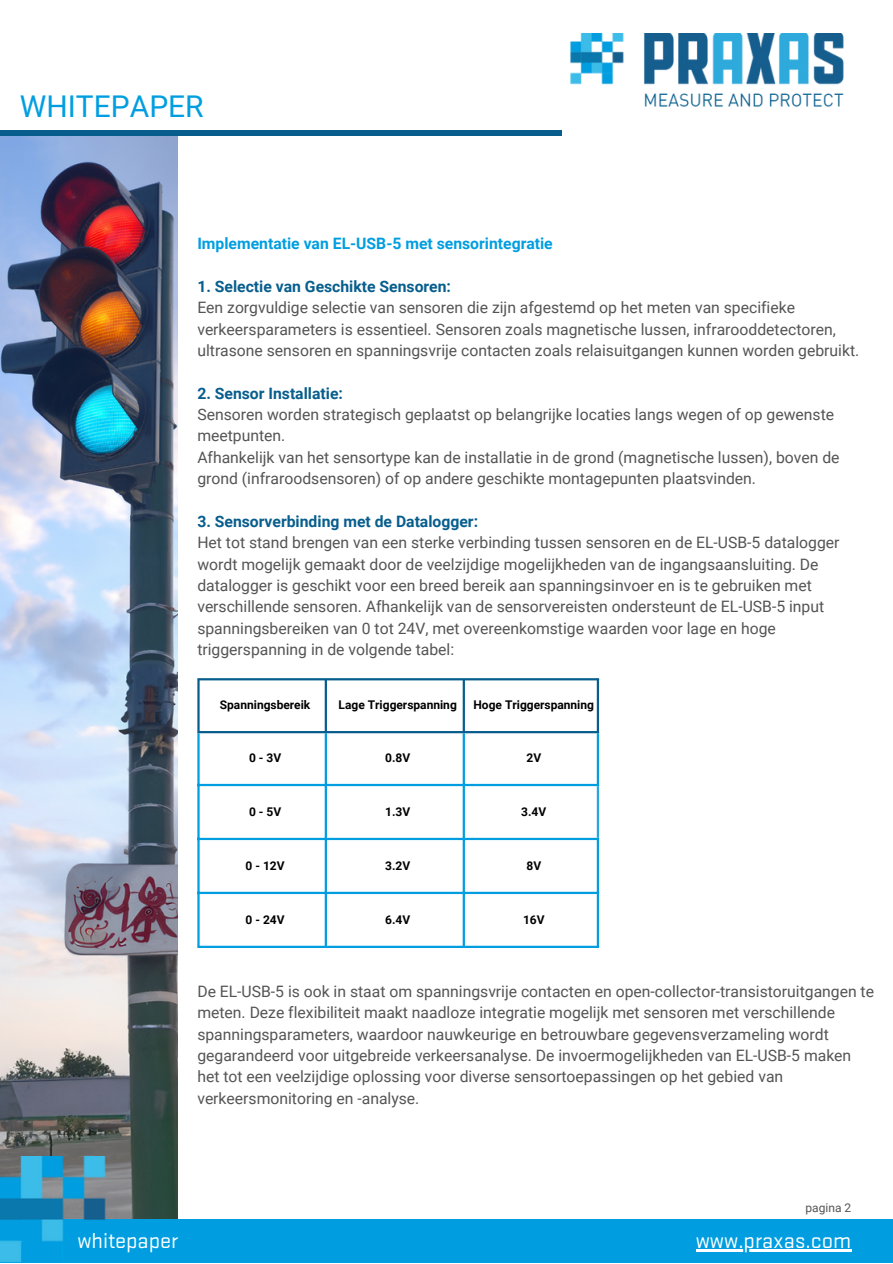
<style>
.page{position:relative;width:893px;height:1264px;background:#fff}
.page>*{position:absolute;margin:0;border:0;box-sizing:border-box;transform-origin:0 0}
.t1{font:30px "Roboto";color:#009ee0}
.t2{font:22.5px "Stratum 2";color:#fff}
.t3{font:15.75px/21.3px "Roboto";color:#545454}
.t4{font:700 15.75px "Roboto";color:#075e8d}
.t5{font:700 15.75px "Roboto";color:#009ee0}
.t6{font:700 12px "Roboto";color:#000}
.t7{font:12px "Roboto";color:#545454}
</style>
<div class="page">
<img style="left:0;top:136px;width:178px;height:1083px">
<img style="left:570px;top:33px;width:274px;height:74px">
<div style="left:0;top:1219px;width:892px;height:43px;background:#009ee0"></div>
<img style="left:0;top:1156px;width:128px;height:106px">
<div style="left:0;top:130px;width:562px;height:6px;background:#075e8d"></div>
<hr style="left:197px;top:680px;width:3px;height:51px;background:#075e8d">
<hr style="left:325px;top:680px;width:2px;height:51px;background:#075e8d">
<hr style="left:462px;top:680px;width:3px;height:51px;background:#075e8d">
<hr style="left:596px;top:680px;width:3px;height:51px;background:#075e8d">
<hr style="left:197px;top:678px;width:402px;height:2px;background:#075e8d">
<hr style="left:197px;top:731px;width:402px;height:2px;background:#075e8d">
<hr style="left:197px;top:733px;width:3px;height:212px;background:#009ee0">
<hr style="left:325px;top:733px;width:2px;height:212px;background:#009ee0">
<hr style="left:462px;top:733px;width:3px;height:212px;background:#009ee0">
<hr style="left:596px;top:733px;width:3px;height:50px;background:#009ee0">
<hr style="left:596px;top:840px;width:3px;height:105px;background:#009ee0">
<hr style="left:197px;top:783px;width:402px;height:3px;background:#009ee0">
<hr style="left:197px;top:837px;width:402px;height:3px;background:#009ee0">
<hr style="left:197px;top:891px;width:402px;height:3px;background:#009ee0">
<hr style="left:197px;top:945px;width:402px;height:3px;background:#009ee0">
<hr style="left:596px;top:786px;width:3px;height:51px;background:#27a7dd">
<hr style="left:695px;top:1249px;width:156px;height:2px;background:#fff">
<p class="t1" style="left:20px;top:90px;width:185px">WHITEPAPER</p>
<p class="t5" style="left:197px;top:234px;width:357px">Implementatie van EL-USB-5 met sensorintegratie</p>
<p class="t4" style="left:197px;top:277px;width:255px">1. Selectie van Geschikte Sensoren:</p>
<p class="t3" style="left:197px;top:297px;width:663px">Een zorgvuldige selectie van sensoren die zijn afgestemd op het meten van specifieke verkeersparameters is essentieel. Sensoren zoals magnetische lussen, infrarooddetectoren, ultrasone sensoren en spanningsvrije contacten zoals relaisuitgangen kunnen worden gebruikt.</p>
<p class="t4" style="left:197px;top:384px;width:147px">2. Sensor Installatie:</p>
<p class="t3" style="left:197px;top:404px;width:638px">Sensoren worden strategisch geplaatst op belangrijke locaties langs wegen of op gewenste meetpunten.</p>
<p class="t3" style="left:197px;top:447px;width:643px">Afhankelijk van het sensortype kan de installatie in de grond (magnetische lussen), boven de grond (infraroodsensoren) of op andere geschikte montagepunten plaatsvinden.</p>
<p class="t4" style="left:197px;top:512px;width:282px">3. Sensorverbinding met de Datalogger:</p>
<p class="t3" style="left:197px;top:532px;width:643px">Het tot stand brengen van een sterke verbinding tussen sensoren en de EL-USB-5 datalogger wordt mogelijk gemaakt door de veelzijdige mogelijkheden van de ingangsaansluiting. De datalogger is geschikt voor een breed bereik aan spanningsinvoer en is te gebruiken met verschillende sensoren. Afhankelijk van de sensorvereisten ondersteunt de EL-USB-5 input spanningsbereiken van 0 tot 24V, met overeenkomstige waarden voor lage en hoge triggerspanning in de volgende tabel:</p>
<p class="t6" style="left:220px;top:698px;width:92px">Spanningsbereik</p>
<p class="t6" style="left:338px;top:698px;width:120px">Lage Triggerspanning</p>
<p class="t6" style="left:473px;top:698px;width:122px">Hoge Triggerspanning</p>
<p class="t6" style="left:249px;top:751px;width:34px">0 - 3V</p>
<p class="t6" style="left:385px;top:751px;width:27px">0.8V</p>
<p class="t6" style="left:526px;top:751px;width:16px">2V</p>
<p class="t6" style="left:249px;top:805px;width:34px">0 - 5V</p>
<p class="t6" style="left:385px;top:805px;width:27px">1.3V</p>
<p class="t6" style="left:521px;top:805px;width:27px">3.4V</p>
<p class="t6" style="left:245px;top:859px;width:41px">0 - 12V</p>
<p class="t6" style="left:385px;top:859px;width:27px">3.2V</p>
<p class="t6" style="left:526px;top:859px;width:16px">8V</p>
<p class="t6" style="left:245px;top:912px;width:41px">0 - 24V</p>
<p class="t6" style="left:385px;top:912px;width:27px">6.4V</p>
<p class="t6" style="left:523px;top:912px;width:23px">16V</p>
<p class="t3" style="left:197px;top:980px;width:678px">De EL-USB-5 is ook in staat om spanningsvrije contacten en open-collector-transistoruitgangen te meten. Deze flexibiliteit maakt naadloze integratie mogelijk met sensoren met verschillende spanningsparameters, waardoor nauwkeurige en betrouwbare gegevensverzameling wordt gegarandeerd voor uitgebreide verkeersanalyse. De invoermogelijkheden van EL-USB-5 maken het tot een veelzijdige oplossing voor diverse sensortoepassingen op het gebied van verkeersmonitoring en -analyse.</p>
<p class="t7" style="left:805px;top:1200px;width:47px">pagina 2</p>
<p class="t2" style="left:77px;top:1227px;width:102px">whitepaper</p>
<p class="t2" style="left:695px;top:1227px;width:157px">www.praxas.com</p>
</div>
